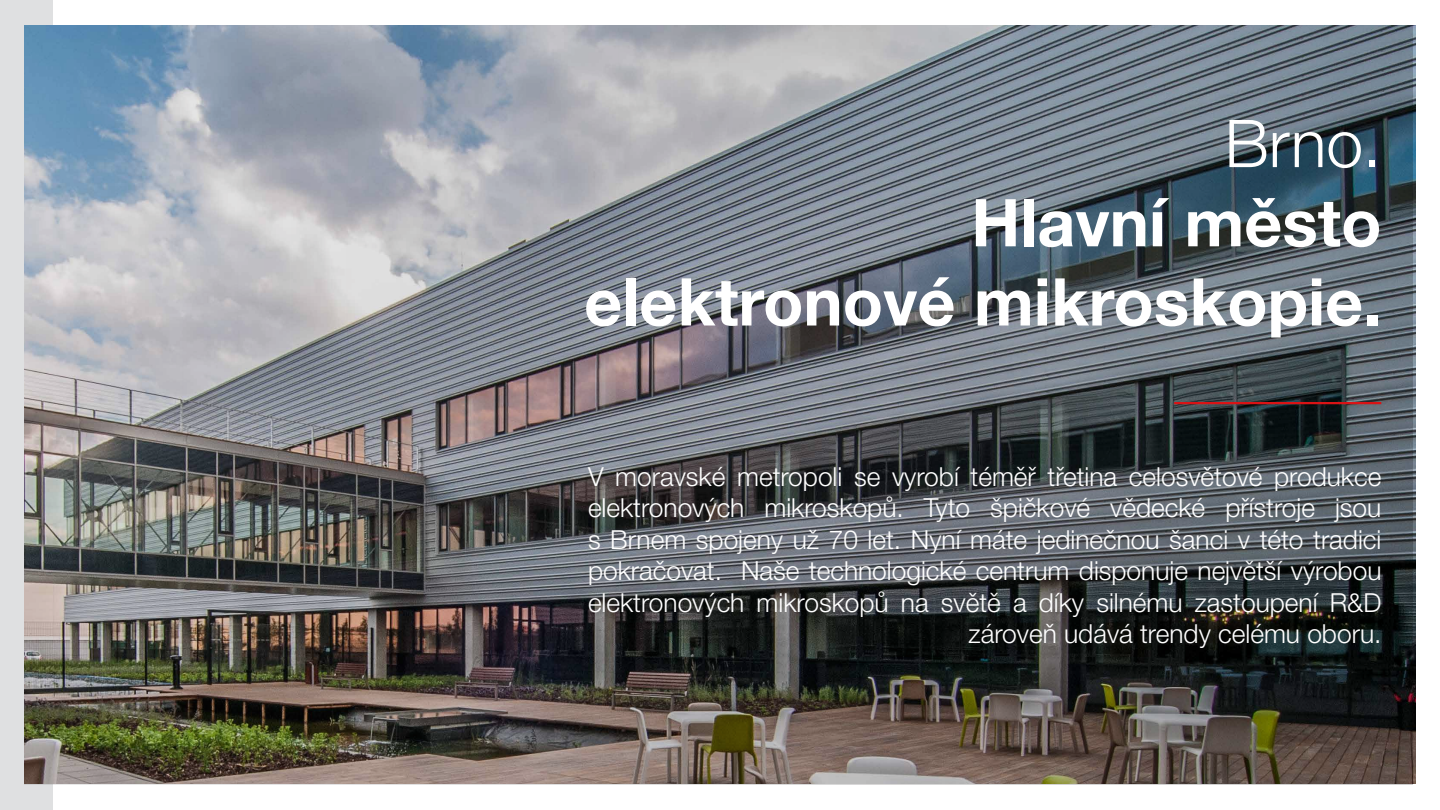
<style>
.page{position:relative;width:1440px;height:810px;background:#fff}
.page>*{position:absolute;margin:0;border:0;box-sizing:border-box;transform-origin:0 0}
.t1{font:700 66px/79.2px "Helvetica Neue LT Pro";color:#fff;text-align:right}
.t2{font:300 66px "Helvetica Neue LT Pro";color:#fff}
.t3{font:300 26.25px/31.5px "Helvetica Neue LT Pro";color:#fff;text-align:right}
</style>
<div class="page">
<div style="left:0;top:0;width:52px;height:810px;background:#dfe0e1"></div>
<img style="left:24px;top:26px;width:1389px;height:758px">
<hr style="left:1174px;top:402px;width:207px;height:2px;background:#d91315">
<h1 class="t2" style="left:1225px;top:103px;width:158px">Brno.</h1>
<h1 class="t1" style="left:584px;top:182px;width:799px">Hlavní město elektronové mikroskopie.</h1>
<p class="t3" style="left:588px;top:460px;width:795px">V moravské metropoli se vyrobí téměř třetina celosvětové produkce elektronových mikroskopů. Tyto špičkové vědecké přístroje jsou s Brnem spojeny už 70 let. Nyní máte jedinečnou šanci v této tradici pokračovat. Naše technologické centrum disponuje největší výrobou elektronových mikroskopů na světě a díky silnému zastoupení R&amp;D zároveň udává trendy celému oboru.</p>
</div>
